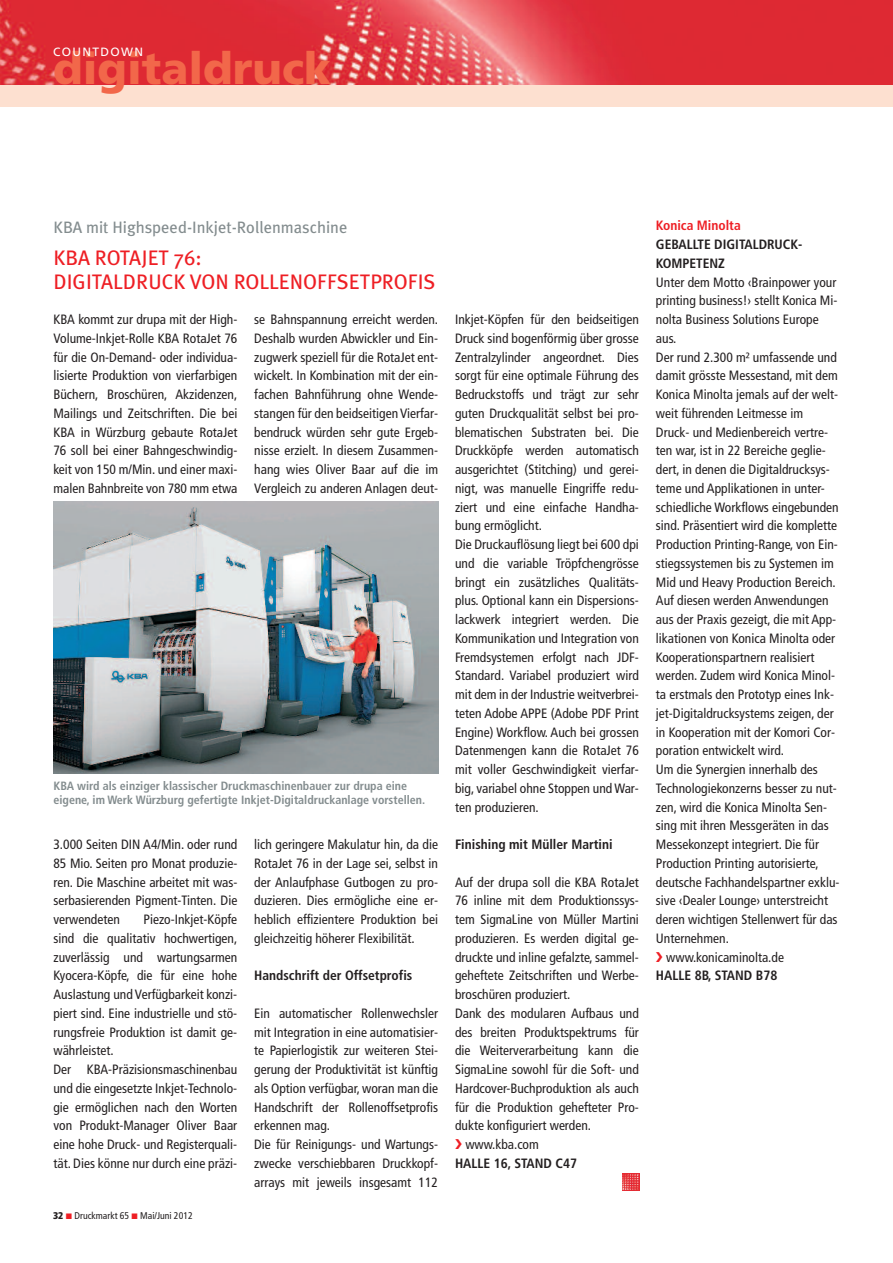
<style>
.page{position:relative;width:893px;height:1263px;background:#fff}
.page>*{position:absolute;margin:0;border:0;box-sizing:border-box;transform-origin:0 0}
.t1{font:900 44.25px "Frutiger CE";color:#f2674a}
.t2{font:21px/24px "Meta Plus";color:#ee1e24}
.t3{font:16.5px "Meta Plus";color:#838c8e}
.t4{font:condensed 13.5px/18.8px "Frutiger";color:#231f20;text-align:justify}
.t5{font:700 condensed 13.5px/18.8px "Frutiger";color:#231f20}
.t6{font:700 condensed 13.5px "Frutiger";color:#ee1e24}
.t7{font:700 condensed 12px/13.5px "Frutiger";color:#838c8e}
.t8{font:12px "Frutiger";letter-spacing:.11em;color:#fff}
.t9{font:condensed 9.75px "Frutiger";color:#231f20}
.s1{font-weight:900}
</style>
<div class="page">
<img style="left:0;top:0;width:893px;height:85px">
<div style="left:0;top:85px;width:893px;height:21px;background:#fde0d0"></div>
<img style="left:53px;top:502px;width:385px;height:272px">
<img style="left:622px;top:1174px;width:17px;height:17px">
<p class="t8" style="left:53px;top:47px;width:91px">COUNTDOWN</p>
<h1 class="t1" style="left:53px;top:51px;width:279px">digitaldruck</h1>
<p class="t3" style="left:53px;top:218px;width:295px">KBA mit Highspeed-Inkjet-Rollenmaschine</p>
<p class="t6" style="left:656px;top:220px;width:86px">Konica Minolta</p>
<p class="t5" style="left:656px;top:236px;width:148px">GEBALLTE DIGITALDRUCK-<br>KOMPETENZ</p>
<p class="t4" style="left:656px;top:274px;width:182px">Unter dem Motto ‹Brainpower your</p>
<p class="t4" style="left:656px;top:292px;width:183px">printing business!› stellt Konica Mi-</p>
<p class="t4" style="left:656px;top:311px;width:164px">nolta Business Solutions Europe</p>
<p class="t4" style="left:656px;top:330px;width:22px">aus.</p>
<p class="t4" style="left:656px;top:349px;width:182px">Der rund 2.300 m² umfassende und</p>
<p class="t4" style="left:656px;top:367px;width:183px">damit grösste Messestand, mit dem</p>
<p class="t4" style="left:656px;top:386px;width:184px">Konica Minolta jemals auf der welt-</p>
<p class="t4" style="left:656px;top:405px;width:149px">weit führenden Leitmesse im</p>
<p class="t4" style="left:656px;top:424px;width:174px">Druck- und Medienbereich vertre-</p>
<p class="t4" style="left:656px;top:442px;width:171px">ten war, ist in 22 Bereiche geglie-</p>
<p class="t4" style="left:656px;top:461px;width:175px">dert, in denen die Digitaldrucksys-</p>
<p class="t4" style="left:656px;top:480px;width:170px">teme und Applikationen in unter-</p>
<p class="t4" style="left:656px;top:499px;width:184px">schiedliche Workflows eingebunden</p>
<p class="t4" style="left:656px;top:517px;width:183px">sind. Präsentiert wird die komplette</p>
<p class="t4" style="left:656px;top:536px;width:183px">Production Printing-Range, von Ein-</p>
<p class="t4" style="left:656px;top:555px;width:179px">stiegssystemen bis zu Systemen im</p>
<p class="t4" style="left:656px;top:574px;width:181px">Mid und Heavy Production Bereich.</p>
<p class="t4" style="left:656px;top:592px;width:174px">Auf diesen werden Anwendungen</p>
<p class="t4" style="left:656px;top:611px;width:182px">aus der Praxis gezeigt, die mit App-</p>
<p class="t4" style="left:656px;top:630px;width:181px">likationen von Konica Minolta oder</p>
<p class="t4" style="left:656px;top:649px;width:160px">Kooperationspartnern realisiert</p>
<p class="t4" style="left:656px;top:667px;width:181px">werden. Zudem wird Konica Minol-</p>
<p class="t4" style="left:656px;top:686px;width:180px">ta erstmals den Prototyp eines Ink-</p>
<p class="t4" style="left:656px;top:705px;width:179px">jet-Digitaldrucksystems zeigen, der</p>
<p class="t4" style="left:656px;top:724px;width:181px">in Kooperation mit der Komori Cor-</p>
<p class="t4" style="left:656px;top:742px;width:130px">poration entwickelt wird.</p>
<p class="t4" style="left:656px;top:761px;width:163px">Um die Synergien innerhalb des</p>
<p class="t4" style="left:656px;top:780px;width:182px">Technologiekonzerns besser zu nut-</p>
<p class="t4" style="left:656px;top:799px;width:173px">zen, wird die Konica Minolta Sen-</p>
<p class="t4" style="left:656px;top:817px;width:174px">sing mit ihren Messgeräten in das</p>
<p class="t4" style="left:656px;top:836px;width:165px">Messekonzept integriert. Die für</p>
<p class="t4" style="left:656px;top:855px;width:164px">Production Printing autorisierte,</p>
<p class="t4" style="left:656px;top:874px;width:185px">deutsche Fachhandelspartner exklu-</p>
<p class="t4" style="left:656px;top:892px;width:174px">sive ‹Dealer Lounge› unterstreicht</p>
<p class="t4" style="left:656px;top:911px;width:183px">deren wichtigen Stellenwert für das</p>
<p class="t4" style="left:656px;top:930px;width:74px">Unternehmen.</p>
<p class="t4" style="left:666px;top:949px;width:119px">www.konicaminolta.de</p>
<p class="t5" style="left:656px;top:967px;width:123px">HALLE 8B, STAND B78</p>
<h2 class="t2" style="left:53px;top:246px;width:384px">KBA ROTAJET 76:<br>DIGITALDRUCK VON ROLLENOFFSETPROFIS</h2>
<p class="t4" style="left:455px;top:311px;width:185px;text-align:left">Inkjet-Köpfen für den beidseitigen Druck sind bogenförmig über grosse Zentralzylinder angeordnet. Dies sorgt für eine optimale Führung des Bedruckstoffs und trägt zur sehr guten Druckqualität selbst bei pro&shy;blematischen Substraten bei. Die Druckköpfe werden automatisch ausgerichtet (Stitching) und gerei&shy;nigt, was manuelle Eingriffe redu&shy;ziert und eine einfache Handha&shy;bung ermöglicht.<br>Die Druckauflösung liegt bei 600 dpi und die variable Tröpfchengrösse bringt ein zusätzliches Qualitäts&shy;plus. Optional kann ein Dispersions&shy;lackwerk integriert werden. Die Kommunikation und Integration von Fremdsystemen erfolgt nach JDF-Standard. Variabel produziert wird mit dem in der Industrie weitverbrei&shy;teten Adobe APPE (Adobe PDF Print Engine) Workflow. Auch bei grossen Datenmengen kann die RotaJet 76 mit voller Geschwindigkeit vierfar&shy;big, variabel ohne Stoppen undWar&shy;ten produzieren.</p>
<p class="t5" style="left:455px;top:836px;width:159px">Finishing mit Müller Martini</p>
<p class="t4" style="left:455px;top:874px;width:185px">Auf der drupa soll die KBA RotaJet</p>
<p class="t4" style="left:455px;top:892px;width:185px">76 inline mit dem Produktionssys-</p>
<p class="t4" style="left:455px;top:911px;width:185px">tem SigmaLine von Müller Martini</p>
<p class="t4" style="left:455px;top:930px;width:185px">produzieren. Es werden digital ge-</p>
<p class="t4" style="left:455px;top:949px;width:185px">druckte und inline gefalzte, sammel-</p>
<p class="t4" style="left:455px;top:967px;width:185px">geheftete Zeitschriften und Werbe-</p>
<p class="t4" style="left:455px;top:986px;width:117px">broschüren produziert.</p>
<p class="t4" style="left:455px;top:1005px;width:185px">Dank des modularen Aufbaus und</p>
<p class="t4" style="left:455px;top:1024px;width:185px">des breiten Produktspektrums für</p>
<p class="t4" style="left:455px;top:1042px;width:185px">die Weiterverarbeitung kann die</p>
<p class="t4" style="left:455px;top:1061px;width:185px">SigmaLine sowohl für die Soft- und</p>
<p class="t4" style="left:455px;top:1080px;width:185px">Hardcover-Buchproduktion als auch</p>
<p class="t4" style="left:455px;top:1099px;width:185px">für die Produktion gehefteter Pro-</p>
<p class="t4" style="left:455px;top:1117px;width:138px">dukte konfiguriert werden.</p>
<p class="t4" style="left:465px;top:1136px;width:75px">www.kba.com</p>
<p class="t5" style="left:455px;top:1155px;width:124px">HALLE 16, STAND C47</p>
<p class="t4" style="left:53px;top:311px;width:185px">KBA kommt zur drupa mit der High-Volume-Inkjet-Rolle KBA RotaJet 76 für die On-Demand- oder individua&shy;lisierte Produktion von vierfarbigen Büchern, Broschüren, Akzidenzen, Mailings und Zeitschriften. Die bei KBA in Würzburg gebaute RotaJet 76 soll bei einer Bahngeschwindig&shy;keit von 150 m/Min. und einer maxi&shy;malen Bahnbreite von 780 mm etwa</p>
<p class="t4" style="left:254px;top:311px;width:185px">se Bahnspannung erreicht werden.<br>Deshalb wurden Abwickler und Ein&shy;zugwerk speziell für die RotaJet ent&shy;wickelt. In Kombination mit der ein&shy;fachen Bahnführung ohne Wende&shy;stangen für den beidseitigen Vierfar&shy;bendruck würden sehr gute Ergeb&shy;nisse erzielt. In diesem Zusammen&shy;hang wies Oliver Baar auf die im Vergleich zu anderen Anlagen deut-</p>
<p class="t7" style="left:53px;top:780px;width:373px">KBA wird als einziger klassischer Druckmaschinenbauer zur drupa eine eigene, im Werk Würzburg gefertigte Inkjet-Digitaldruckanlage vorstellen.</p>
<p class="t4" style="left:53px;top:836px;width:185px">3.000 Seiten DIN A4/Min. oder rund 85 Mio. Seiten pro Monat produzie&shy;ren. Die Maschine arbeitet mit was&shy;serbasierenden Pigment-Tinten. Die verwendeten</p>
<p class="t4" style="left:254px;top:836px;width:185px">lich geringere Makulatur hin, da die RotaJet 76 in der Lage sei, selbst in der Anlaufphase Gutbogen zu pro&shy;duzieren. Dies ermögliche eine er&shy;heblich effizientere Produktion bei gleichzeitig höherer Flexibilität.</p>
<p class="t5" style="left:254px;top:967px;width:160px">Handschrift der Offsetprofis</p>
<p class="t4" style="left:254px;top:1005px;width:185px;text-align:left">Ein automatischer Rollenwechsler mit Integration in eine automatisier&shy;te Papierlogistik zur weiteren Stei&shy;gerung der Produktivität ist künftig als Option verfügbar, woran man die Handschrift der Rollenoffsetprofis erkennen mag.<br>Die für Reinigungs- und Wartungs&shy;zwecke verschiebbaren Druckkopf&shy;arrays mit jeweils insgesamt 112</p>
<p class="t4" style="left:53px;top:911px;width:185px;text-align:left;text-indent:90px">Piezo-Inkjet-Köpfe sind die qualitativ hochwertigen, zuverlässig und wartungsarmen<br>Kyocera-Köpfe, die für eine hohe<br>Auslastung und Verfügbarkeit konzi&shy;piert sind. Eine industrielle und stö&shy;rungsfreie Produktion ist damit ge&shy;währleistet.<br>Der KBA-Präzisionsmaschinenbau und die eingesetzte Inkjet-Technolo&shy;gie ermöglichen nach den Worten von Produkt-Manager Oliver Baar eine hohe Druck- und Registerquali&shy;tät. Dies könne nur durch eine präzi-</p>
<p class="t9" style="left:53px;top:1212px;width:141px"><span class="s1">32</span> Druckmarkt 65 Mai/Juni 2012</p>
</div>
